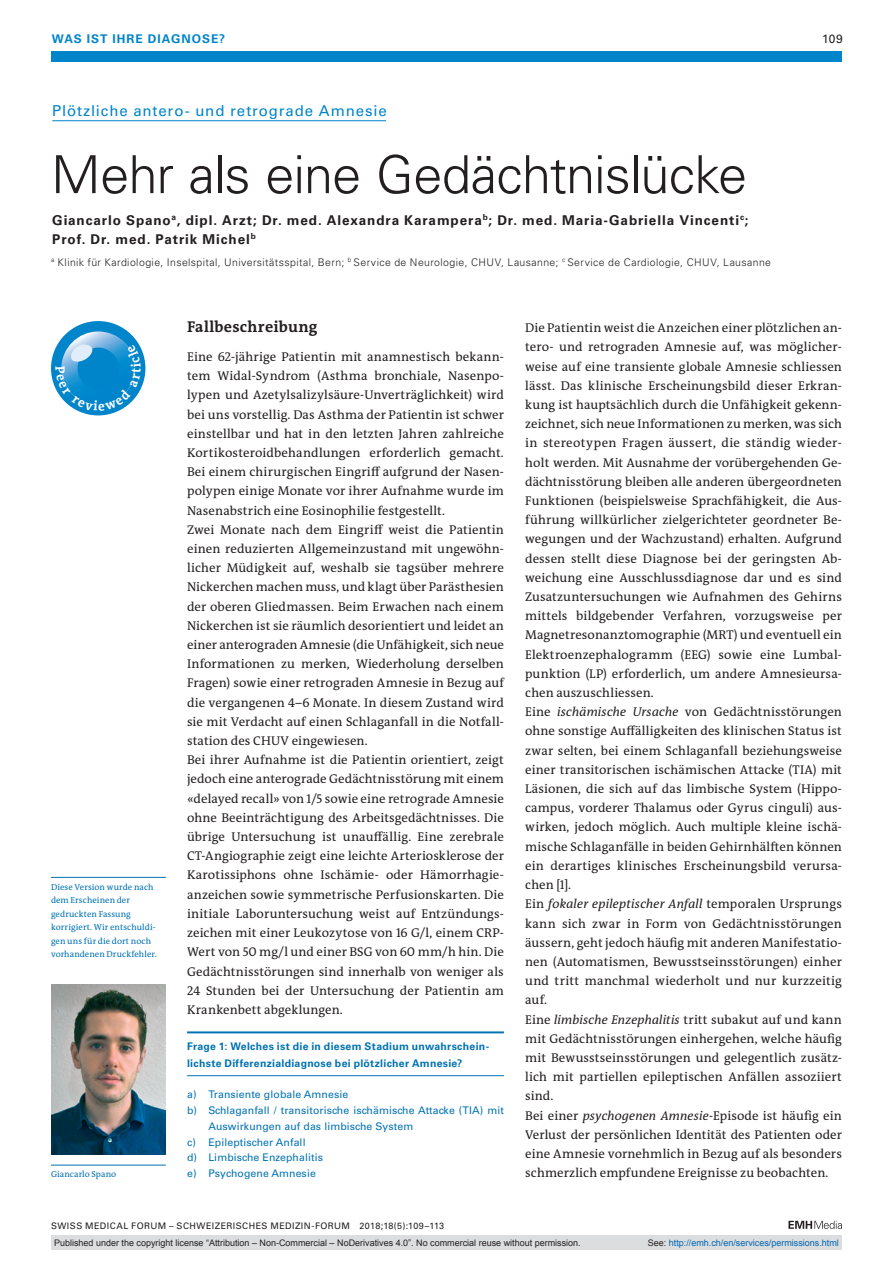
<style>
.page{position:relative;width:893px;height:1263px;background:#fff}
.page>*{position:absolute;margin:0;border:0;box-sizing:border-box;transform-origin:0 0}
.t1{font:300 52.5px "Univers LT Std";letter-spacing:-.02em;color:#231f20}
.t2{font:700 15.75px "The Antiqua B W7";letter-spacing:.015em;color:#231f20}
.t3{font:15px "Univers LT Std";letter-spacing:.055em;color:#0084ca}
.t4{font:700 13.5px/19.2px "Univers LT Std";letter-spacing:.065em;color:#231f20}
.t5{font:12.75px/19.2px "The Antiqua B W5 Plain";letter-spacing:.005em;color:#231f20}
.t6{font:700 12px "Univers LT Std";letter-spacing:.085em;color:#0084ca}
.t7{font:12px "Univers LT Std";color:#231f20}
.t8{font:10.5px "Univers LT Std";letter-spacing:.01em;color:#0072b2}
.t9{font:300 10.5px "Univers LT Std";letter-spacing:.04em;color:#231f20}
.t10{font:700 10.5px/16.5px "Univers LT Std";letter-spacing:.025em;color:#0072b2}
.t11{font:9px "Arial";color:#231f20}
.t12{font:9px "Univers LT Std";letter-spacing:.05em;color:#231f20}
.t13{font:9px "Arial";color:#0166b3}
.t14{font:8.7px/13.5px "The Antiqua B W5 Plain";letter-spacing:.01em;color:#0072b2}
.s1{font-style:italic}
.s2{color:#231f20}
</style>
<div class="page">
<div style="left:51px;top:51px;width:791px;height:11px;background:#0084ca"></div>
<svg style="left:788px;top:1221px;width:54px;height:8px"></svg>
<hr style="left:52px;top:120px;width:334px;height:1px;background:#0084ca">
<hr style="left:187px;top:1031px;width:317px;height:2px;background:#0072b2">
<hr style="left:187px;top:1075px;width:317px;height:1px;background:#0072b2">
<hr style="left:51px;top:1165px;width:115px;height:1px;background:#0072b2">
<img style="left:51px;top:984px;width:115px;height:170px">
<hr style="left:51px;top:877px;width:115px;height:1px;background:#0072b2">
<div style="left:51px;top:1235px;width:791px;height:15px;background:#dcdddf"></div>
<svg style="left:51px;top:321px;width:94px;height:94px"></svg>
<p class="t6" style="left:52px;top:31px;width:175px">WAS IST IHRE DIAGNOSE?</p>
<p class="t7" style="left:822px;top:31px;width:22px">109</p>
<p class="t3" style="left:52px;top:102px;width:336px">Plötzliche antero- und retrograde Amnesie</p>
<h1 class="t1" style="left:51px;top:143px;width:698px">Mehr als eine Gedächtnislücke</h1>
<p class="t4" style="left:52px;top:211px;width:698px">Giancarlo Spano<sup>a</sup>, dipl. Arzt; Dr. med. Alexandra Karampera<sup>b</sup>; Dr. med. Maria-Gabriella Vincenti<sup>c</sup>;<br>Prof. Dr. med. Patrik Michel<sup>b</sup></p>
<p class="t9" style="left:51px;top:256px;width:722px"><sup>a</sup> Klinik für Kardiologie, Inselspital, Universitätsspital, Bern; <sup>b</sup> Service de Neurologie, CHUV, Lausanne; <sup>c</sup> Service de Cardiologie, CHUV, Lausanne</p>
<p class="t2" style="left:187px;top:317px;width:132px">Fallbeschreibung</p>
<p class="t5" style="left:187px;top:347px;width:318px">Eine 62-jährige Patientin mit anamnestisch bekann&shy;tem Widal-Syndrom (Asthma bronchiale, Nasenpo&shy;lypen und Azetylsalizylsäure-Unverträglichkeit) wird bei uns vorstellig. Das Asthma der Patientin ist schwer einstellbar und hat in den letzten Jahren zahlreiche Kortikosteroidbehandlungen erforderlich gemacht.<br>Bei einem chirurgischen Eingriff aufgrund der Nasen&shy;polypen einige Monate vor ihrer Aufnahme wurde im Nasenabstrich eine Eosinophilie festgestellt.<br>Zwei Monate nach dem Eingriff weist die Patientin einen reduzierten Allgemeinzustand mit ungewöhn&shy;licher Müdigkeit auf, weshalb sie tagsüber mehrere Nickerchen machen muss, und klagt über Parästhesien der oberen Gliedmassen. Beim Erwachen nach einem Nickerchen ist sie räumlich desorientiert und leidet an einer anterograden Amnesie (die Unfähigkeit, sich neue Informationen zu merken, Wiederholung derselben Fragen) sowie einer retrograden Amnesie in Bezug auf die vergangenen 4–6 Monate. In diesem Zustand wird sie mit Verdacht auf einen Schlaganfall in die Notfall&shy;station des CHUV eingewiesen.<br>Bei ihrer Aufnahme ist die Patientin orientiert, zeigt jedoch eine anterograde Gedächtnisstörung mit einem «delayed recall» von 1/5 sowie eine retrograde Amnesie ohne Beeinträchtigung des Arbeitsgedächtnisses. Die übrige Untersuchung ist unauffällig. Eine zerebrale CT-Angiographie zeigt eine leichte Arteriosklerose der Karotissiphons ohne Ischämie- oder Hämorrhagie&shy;anzeichen sowie symmetrische Perfusionskarten. Die initiale Laboruntersuchung weist auf Entzündungs&shy;zeichen mit einer Leukozytose von 16 G/l, einem CRP-Wert von 50 mg/l und einer BSG von 60 mm/h hin. Die Gedächtnisstörungen sind innerhalb von weniger als 24 Stunden bei der Untersuchung der Patientin am Krankenbett abgeklungen.</p>
<p class="t10" style="left:187px;top:1038px;width:304px">Frage 1: Welches ist die in diesem Stadium unwahrschein&shy;lichste Differenzialdiagnose bei plötzlicher Amnesie?</p>
<p class="t8" style="left:187px;top:1088px;width:163px">a) Transiente globale Amnesie</p>
<p class="t8" style="left:187px;top:1104px;width:318px">b) Schlaganfall / transitorische ischämische Attacke (TIA) mit</p>
<p class="t8" style="left:208px;top:1120px;width:206px">Auswirkungen auf das limbische System</p>
<p class="t8" style="left:187px;top:1136px;width:120px">c) Epileptischer Anfall</p>
<p class="t8" style="left:187px;top:1151px;width:137px">d) Limbische Enzephalitis</p>
<p class="t8" style="left:187px;top:1167px;width:130px">e) Psychogene Amnesie</p>
<p class="t5" style="left:525px;top:318px;width:318px">Die Patientin weist die Anzeichen einer plötzlichen an&shy;tero- und retrograden Amnesie auf, was möglicher&shy;weise auf eine transiente globale Amnesie schliessen lässt. Das klinische Erscheinungsbild dieser Erkran&shy;kung ist hauptsächlich durch die Unfähigkeit gekenn&shy;zeichnet, sich neue Informationen zu merken, was sich in stereotypen Fragen äussert, die ständig wieder&shy;holt werden. Mit Ausnahme der vorübergehenden Ge&shy;dächtnisstörung bleiben alle anderen übergeordneten Funktionen (beispielsweise Sprachfähigkeit, die Aus&shy;führung willkürlicher zielgerichteter geordneter Be&shy;wegungen und der Wachzustand) erhalten. Aufgrund dessen stellt diese Diagnose bei der geringsten Ab&shy;weichung eine Ausschlussdiagnose dar und es sind Zusatzuntersuchungen wie Aufnahmen des Gehirns mittels bildgebender Verfahren, vorzugsweise per Magnetresonanztomographie (MRT) und eventuell ein Elektroenzephalogramm (EEG) sowie eine Lumbal&shy;punktion (LP) erforderlich, um andere Amnesieursa&shy;chen auszuschliessen.<br>Eine <span class="s1">ischämische Ursache</span> von Gedächtnisstörungen ohne sonstige Auffälligkeiten des klinischen Status ist zwar selten, bei einem Schlaganfall beziehungsweise einer transitorischen ischämischen Attacke (TIA) mit Läsionen, die sich auf das limbische System (Hippo&shy;campus, vorderer Thalamus oder Gyrus cinguli) aus&shy;wirken, jedoch möglich. Auch multiple kleine ischä&shy;mische Schlaganfälle in beiden Gehirnhälften können ein derartiges klinisches Erscheinungsbild verursa&shy;chen [1].<br>Ein <span class="s1">fokaler epileptischer Anfall</span> temporalen Ursprungs kann sich zwar in Form von Gedächtnisstörungen äussern, geht jedoch häufig mit anderen Manifestatio&shy;nen (Automatismen, Bewusstseinsstörungen) einher und tritt manchmal wiederholt und nur kurzzeitig auf.<br>Eine <span class="s1">limbische Enzephalitis</span> tritt subakut auf und kann mit Gedächtnisstörungen einhergehen, welche häufig mit Bewusstseinsstörungen und gelegentlich zusätz&shy;lich mit partiellen epileptischen Anfällen assoziiert sind.<br>Bei einer <span class="s1">psychogenen Amnesie</span>-Episode ist häufig ein Verlust der persönlichen Identität des Patienten oder eine Amnesie vornehmlich in Bezug auf als besonders</p>
<p class="t14" style="left:51px;top:880px;width:107px">Diese Version wurde nach dem Erscheinen der gedruckten Fassung korrigiert. Wir entschuldi&shy;gen uns für die dort noch vorhandenen Druckfehler.</p>
<p class="t14" style="left:51px;top:1168px;width:67px">Giancarlo Spano</p>
<p class="t5" style="left:525px;top:1163px;width:305px">schmerzlich empfundene Ereignisse zu beobachten.</p>
<p class="t12" style="left:51px;top:1220px;width:395px">SWISS MEDICAL FORUM – SCHWEIZERISCHES MEDIZIN-FORUM 2018;18(5):109–113</p>
<p class="t11" style="left:54px;top:1237px;width:528px">Published under the copyright license “Attribution – Non-Commercial – NoDerivatives 4.0”. No commercial reuse without permission.</p>
<p class="t13" style="left:648px;top:1237px;width:193px"><span class="s2">See:</span> http://emh.ch/en/services/permissions.html</p>
</div>
